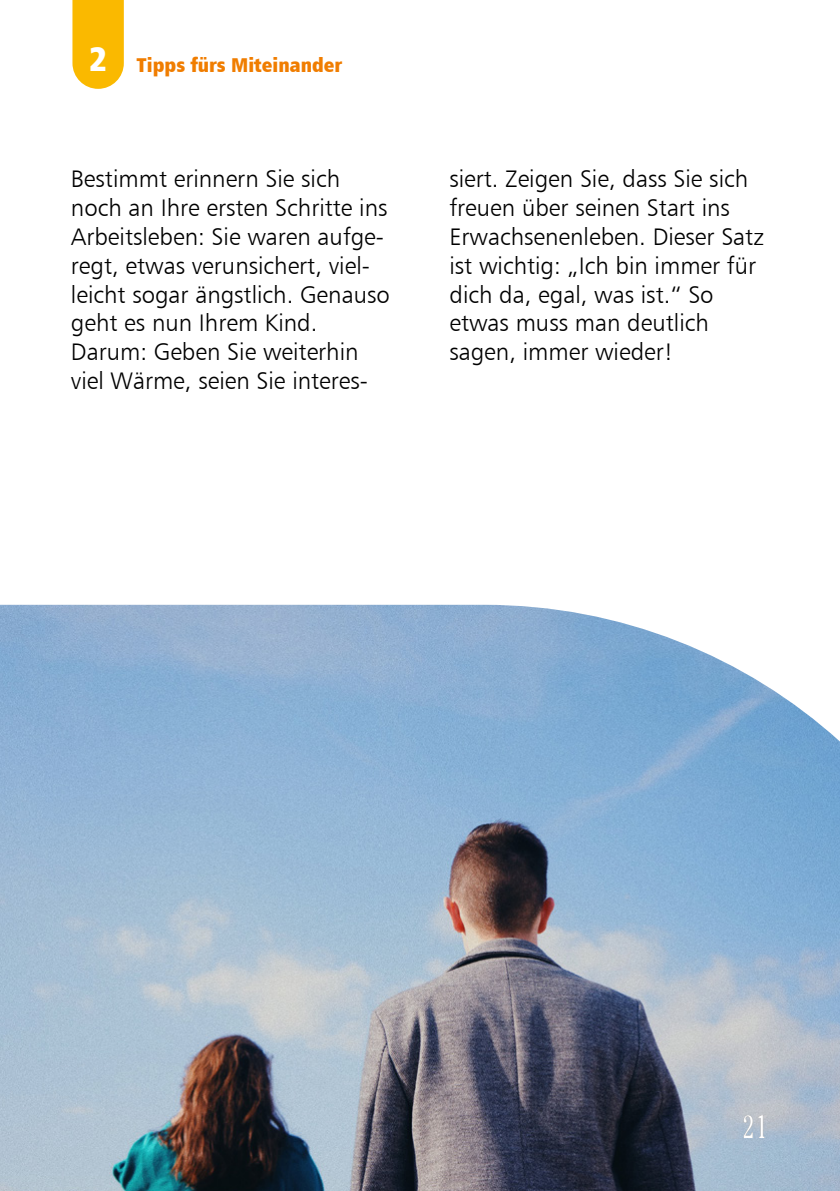
<style>
.page{position:relative;width:840px;height:1191px;background:#fff}
.page>*{position:absolute;margin:0;border:0;box-sizing:border-box;transform-origin:0 0}
.t1{font:300 condensed 32px "Cheltenham";color:#fff}
.t2{font:24px/28.8px "Humanist 777 BT Light B";color:#000}
.t3{font:20px "Humanist 777 BT Extra Black Cond B";color:#f07d00}
.s1{font-size:34px;color:#fff}
</style>
<div class="page">
<img style="left:0;top:605px;width:839px;height:586px">
<svg style="left:72px;top:0;width:52px;height:89px;background:#fabe13"></svg>
<p class="t3" style="left:89px;top:52px;width:255px"><span class="s1">2</span> Tipps fürs Miteinander</p>
<p class="t2" style="left:71px;top:164px;width:320px">Bestimmt erinnern Sie sich noch an Ihre ersten Schritte ins<br>Arbeitsleben: Sie waren aufge&shy;regt, etwas verunsichert, viel&shy;leicht sogar ängstlich. Genauso geht es nun Ihrem Kind.<br>Darum: Geben Sie weiterhin viel Wärme, seien Sie interes-</p>
<p class="t2" style="left:449px;top:164px;width:316px">siert. Zeigen Sie, dass Sie sich freuen über seinen Start ins<br>Erwachsenenleben. Dieser Satz ist wichtig: „Ich bin immer für dich da, egal, was ist.“ So etwas muss man deutlich sagen, immer wieder!</p>
<h1 class="t1" style="left:742px;top:1108px;width:26px">21</h1>
</div>
